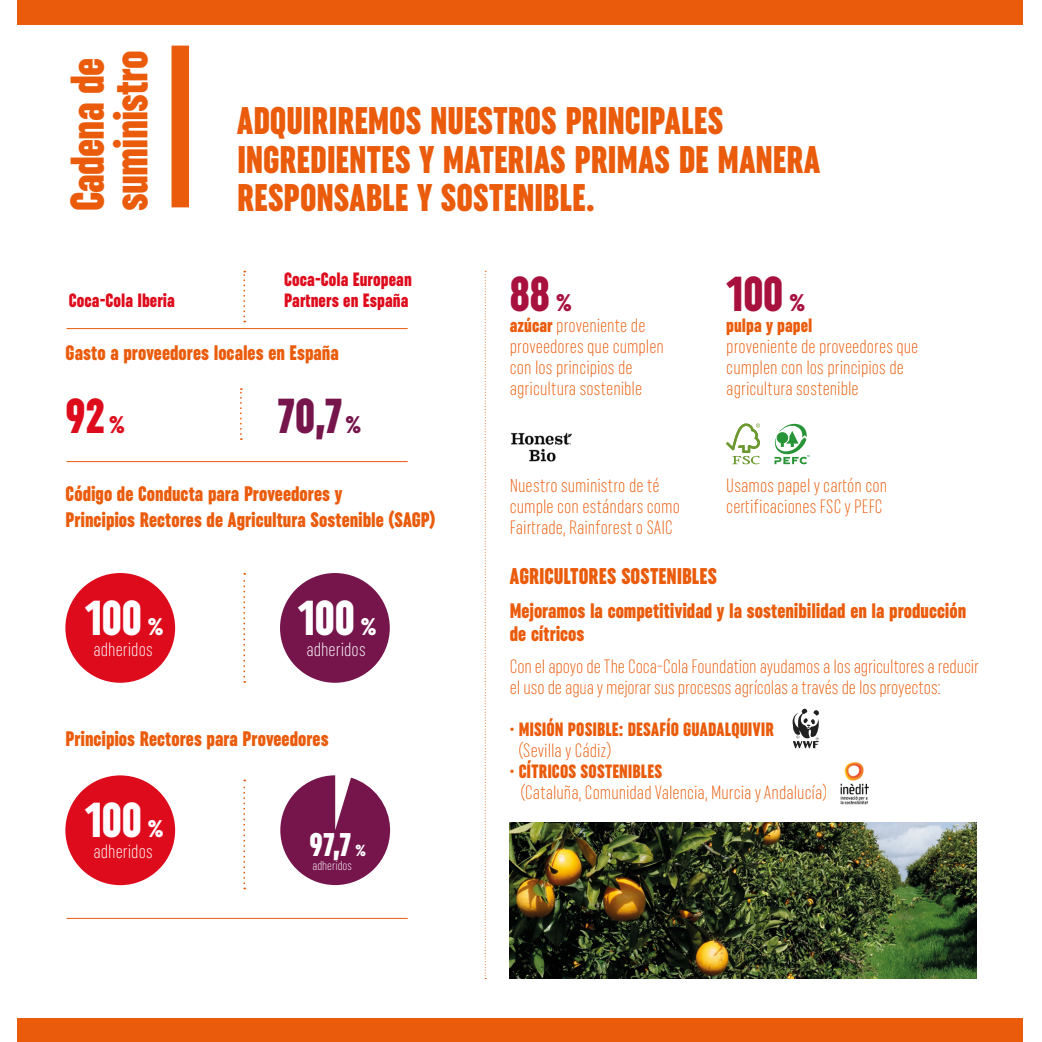
<style>
.page{position:relative;width:1042px;height:1042px;background:#ea5b0b}
.page>*{position:absolute;margin:0;border:0;box-sizing:border-box;transform-origin:0 0}
.t1{font:900 extra-condensed 49px "Uniform";letter-spacing:-.01em;color:#fff}
.t2{font:900 extra-condensed 49px "Uniform";color:#a8113e}
.t3{font:900 extra-condensed 49px "Uniform";color:#76154c}
.t4{font:900 extra-condensed 49px "Uniform";color:#de0b1c}
.t5{font:900 extra-condensed 47.25px/43.8px "Uniform";letter-spacing:-.02em;color:#ea5b0b}
.t6{font:900 extra-condensed 38.5px/38.5px "Uniform";color:#ea5b0b}
.t7{font:900 extra-condensed 32.73px "Uniform";color:#fff}
.t8{font:900 extra-condensed 22.75px "Uniform";letter-spacing:.005em;color:#ea5b0b}
.t9{font:900 extra-condensed 21px/22.8px "Uniform";color:#ea5b0b}
.t10{font:300 extra-condensed 19.25px/21px "Uniform";color:#ea5b0b}
.t11{font:900 extra-condensed 19.25px "Uniform";letter-spacing:.005em;color:#ea5b0b}
.t12{font:900 extra-condensed 19.25px/21px "Uniform";letter-spacing:.005em;color:#de0b1c}
.t13{font:300 extra-condensed 19.25px "Uniform";color:#fff}
.t14{font:300 extra-condensed 12.95px "Uniform";color:#fff}
.s1{font-size:28px}
.s2{font-size:18.72px}
.s3{font-weight:900}
</style>
<div class="page">
<div style="left:0;top:25px;width:1042px;height:992px;background:#fff"></div>
<div style="left:171px;top:46px;width:18px;height:161px;background:#ea5b0b"></div>
<hr style="left:66px;top:328px;width:342px;height:1px;background:#ea5b0b">
<svg style="left:243px;top:271px;width:2px;height:51px"></svg>
<svg style="left:240px;top:388px;width:2px;height:52px"></svg>
<svg style="left:726px;top:423px;width:34px;height:41px"></svg>
<svg style="left:774px;top:423px;width:36px;height:42px"></svg>
<svg style="left:485px;top:271px;width:1px;height:708px"></svg>
<img style="left:510px;top:822px;width:466px;height:157px">
<img style="left:511px;top:432px;width:61px;height:30px">
<hr style="left:66px;top:461px;width:342px;height:1px;background:#ea5b0b">
<hr style="left:66px;top:918px;width:342px;height:1px;background:#ea5b0b">
<div style="left:65px;top:573px;width:110px;height:110px;background:#de0b1c;border-radius:50%"></div>
<svg style="left:243px;top:573px;width:2px;height:110px"></svg>
<div style="left:280px;top:573px;width:110px;height:110px;background:#76154c;border-radius:50%"></div>
<div style="left:65px;top:775px;width:110px;height:110px;background:#de0b1c;border-radius:50%"></div>
<svg style="left:243px;top:779px;width:2px;height:110px"></svg>
<svg style="left:280px;top:775px;width:110px;height:110px"></svg>
<svg style="left:792px;top:709px;width:27px;height:39px"></svg>
<img style="left:840px;top:762px;width:30px;height:43px">
<div style="left:1024px;top:0;width:18px;height:1042px;background:#fff"></div>
<div style="left:0;top:0;width:17px;height:1042px;background:#fff"></div>
<h2 class="t5" style="left:65px;top:211px;width:162px;rotate:-90deg">Cadena de suministro</h2>
<h3 class="t6" style="left:237px;top:101px;width:584px">ADQUIRIREMOS NUESTROS PRINCIPALES<br>INGREDIENTES Y MATERIAS PRIMAS DE MANERA<br>RESPONSABLE Y SOSTENIBLE.</h3>
<p class="t12" style="left:69px;top:290px;width:108px">Coca-Cola Iberia</p>
<p class="t12" style="left:284px;top:269px;width:129px">Coca-Cola European<br>Partners en España</p>
<p class="t9" style="left:66px;top:341px;width:275px">Gasto a proveedores locales en España</p>
<h1 class="t4" style="left:66px;top:388px;width:61px">92<span class="s1">%</span></h1>
<h1 class="t3" style="left:278px;top:388px;width:85px">70,7<span class="s1">%</span></h1>
<p class="t9" style="left:66px;top:482px;width:278px">Código de Conducta para Proveedores y</p>
<p class="t9" style="left:66px;top:508px;width:371px">Principios Rectores de Agricultura Sostenible (SAGP)</p>
<h1 class="t1" style="left:85px;top:590px;width:80px">100 <span class="s1">%</span></h1>
<p class="t13" style="left:93px;top:638px;width:61px">adheridos</p>
<h1 class="t1" style="left:298px;top:590px;width:80px">100 <span class="s1">%</span></h1>
<p class="t13" style="left:306px;top:638px;width:61px">adheridos</p>
<p class="t9" style="left:66px;top:727px;width:265px">Principios Rectores para Proveedores</p>
<h1 class="t1" style="left:85px;top:792px;width:80px">100 <span class="s1">%</span></h1>
<p class="t13" style="left:93px;top:840px;width:61px">adheridos</p>
<h3 class="t7" style="left:309px;top:826px;width:58px">97,7 <span class="s2">%</span></h3>
<p class="t14" style="left:312px;top:858px;width:41px">adheridos</p>
<h1 class="t2" style="left:510px;top:265px;width:63px">88 <span class="s1">%</span></h1>
<p class="t10" style="left:510px;top:314px;width:156px"><span class="s3">azúcar</span> proveniente de proveedores que cumplen con los principios de agricultura sostenible</p>
<h1 class="t2" style="left:726px;top:265px;width:80px">100 <span class="s1">%</span></h1>
<p class="t11" style="left:726px;top:314px;width:88px">pulpa y papel</p>
<p class="t10" style="left:726px;top:335px;width:194px">proveniente de proveedores que cumplen con los principios de agricultura sostenible</p>
<p class="t10" style="left:510px;top:474px;width:171px">Nuestro suministro de té cumple con estándars como<br>Fairtrade, Rainforest o SAIC</p>
<p class="t10" style="left:726px;top:474px;width:162px">Usamos papel y cartón con certificaciones FSC y PEFC</p>
<p class="t8" style="left:510px;top:563px;width:209px">AGRICULTORES SOSTENIBLES</p>
<p class="t9" style="left:510px;top:599px;width:458px">Mejoramos la competitividad y la sostenibilidad en la producción de cítricos</p>
<p class="t10" style="left:510px;top:656px;width:470px">Con el apoyo de The Coca-Cola Foundation ayudamos a los agricultores a reducir el uso de agua y mejorar sus procesos agrícolas a través de los proyectos:</p>
<p class="t11" style="left:510px;top:719px;width:265px">· MISIÓN POSIBLE: DESAFÍO GUADALQUIVIR</p>
<p class="t10" style="left:518px;top:740px;width:95px">(Sevilla y Cádiz)</p>
<p class="t11" style="left:510px;top:761px;width:154px">· CÍTRICOS SOSTENIBLES</p>
<p class="t10" style="left:520px;top:782px;width:309px">(Cataluña, Comunidad Valencia, Murcia y Andalucía)</p>
</div>
